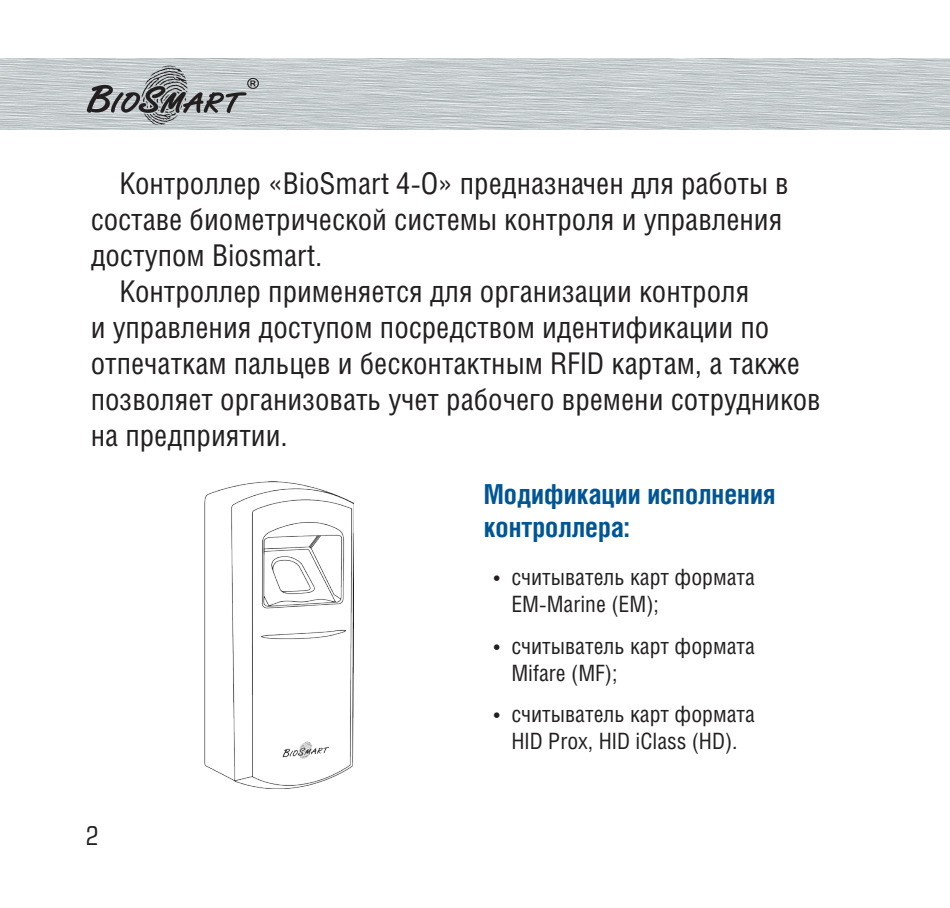
<style>
.page{position:relative;width:950px;height:908px;background:#fff}
.page>*{position:absolute;margin:0;border:0;box-sizing:border-box;transform-origin:0 0}
.Основной_абзац{font:30px/36px "Helios Cond";color:#231f20}
.Основной_абзац-2{font:700 27.5px/33px "Helios Cond";color:#005594}
.t1{font:25px "Europe Cond";color:#231f20}
.t2{font:22.5px/27px "Helios Cond";color:#231f20}
</style>
<div class="page">
<img style="left:0;top:58px;width:950px;height:71px">
<svg style="left:87px;top:65px;width:172px;height:60px;background:#a4a8aa"></svg>
<img style="left:204px;top:481px;width:149px;height:307px">
<p class="Основной_абзац" style="left:91px;top:165px;width:699px;text-indent:29px">Контроллер «BioSmart 4-O» предназначен для работы в составе биометрической системы контроля и управления доступом Biosmart.</p>
<p class="Основной_абзац" style="left:91px;top:273px;width:731px;text-indent:29px">Контроллер применяется для организации контроля<br>и управления доступом посредством идентификации по отпечаткам пальцев и бесконтактным RFID картам, а также позволяет организовать учет рабочего времени сотрудников на предприятии.</p>
<p class="Основной_абзац-2" style="left:484px;top:476px;width:293px">Модификации исполнения контроллера:</p>
<p class="t2" style="left:511px;top:563px;width:245px;text-indent:-18px">• считыватель карт формата<br>EM-Marine (EM);</p>
<p class="t2" style="left:511px;top:631px;width:245px;text-indent:-18px">• считыватель карт формата<br>Mifare (MF);</p>
<p class="t2" style="left:494px;top:699px;width:262px;text-align:center">• считыватель карт формата<br>HID Prox, HID iClass (HD).</p>
<p class="t1" style="left:86px;top:819px;width:14px">2</p>
</div>
